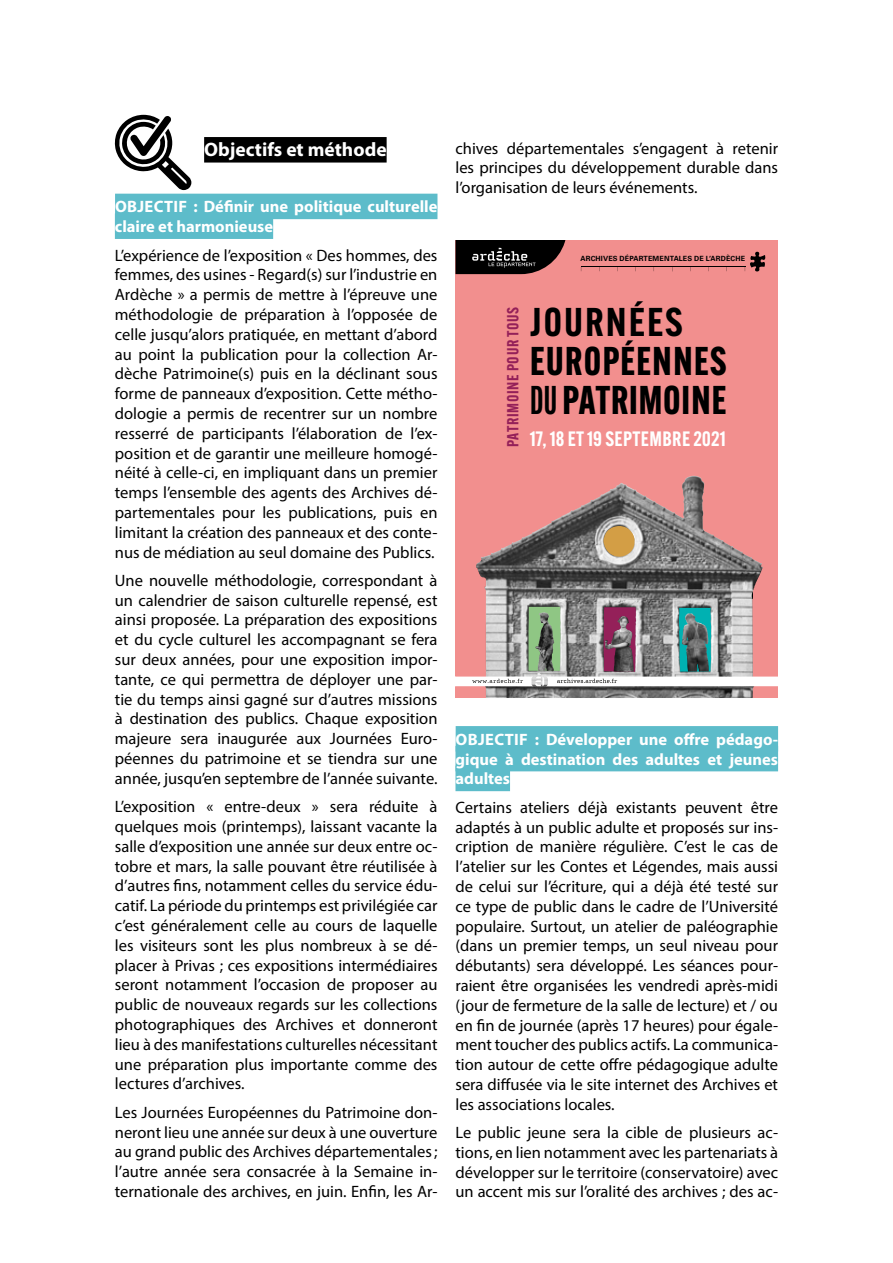
<style>
.page{position:relative;width:893px;height:1263px;background:#fff}
.page>*{position:absolute;margin:0;border:0;box-sizing:border-box;transform-origin:0 0}
.t1{font:700 39.3px/39.2px "Alternate Gothic Cond ATF";letter-spacing:.03em;color:#000}
.t2{font:600 39.3px "Alternate Gothic ATF";letter-spacing:.045em;color:#000}
.t3{font:600 20.4px "Alternate Gothic ATF";letter-spacing:.02em;color:#fff}
.t4{font:700 19.5px "Myriad Pro";color:#fff}
.t5{font:16.5px/19.8px "Myriad Pro";color:#000;text-align:justify}
.t6{font:700 16.5px/19.8px "Myriad Pro";color:#fff}
.t7{font:600 15.75px "Alternate Gothic ATF";letter-spacing:.04em;color:#942059}
.t8{font:700 7.2px "Univers CE";letter-spacing:.015em;color:#000}
.s1{font-family:"Alternate Gothic Comp ATF";font-weight:600}
</style>
<div class="page">
<svg style="left:114px;top:115px;width:77px;height:75px"></svg>
<div style="left:204px;top:137px;width:183px;height:26px;background:#000"></div>
<div style="left:115px;top:194px;width:322px;height:25px;background:#5dbcca"></div>
<div style="left:115px;top:213px;width:158px;height:26px;background:#5dbcca"></div>
<div style="left:456px;top:726px;width:322px;height:25px;background:#5dbcca"></div>
<div style="left:455px;top:746px;width:323px;height:25px;background:#5dbcca"></div>
<div style="left:455px;top:766px;width:55px;height:25px;background:#5dbcca"></div>
<div style="left:455px;top:240px;width:323px;height:458px;background:#f28f8e"></div>
<img style="left:476px;top:476px;width:287px;height:222px">
<svg style="left:603px;top:524px;width:33px;height:35px"></svg>
<hr style="left:581px;top:267px;width:164px;height:1px;background:#000">
<svg style="left:745px;top:252px;width:20px;height:20px"></svg>
<svg style="left:455px;top:240px;width:111px;height:34px;background:#2c2121"></svg>
<svg style="left:455px;top:607px;width:323px;height:79px"></svg>
<p class="t4" style="left:204px;top:136px;width:184px">Objectifs et méthode</p>
<p class="t6" style="left:115px;top:196px;width:324px">OBJECTIF : Définir une politique culturelle claire et harmonieuse</p>
<p class="t5" style="left:115px;top:245px;width:324px">L’expérience de l’exposition « Des hommes, des femmes, des usines - Regard(s) sur l’industrie en Ardèche » a permis de mettre à l’épreuve une méthodologie de préparation à l’opposée de celle jusqu’alors pratiquée, en mettant d’abord au point la publication pour la collection Ar&shy;dèche Patrimoine(s) puis en la déclinant sous forme de panneaux d’exposition. Cette métho&shy;dologie a permis de recentrer sur un nombre resserré de participants l’élaboration de l’ex&shy;position et de garantir une meilleure homogé&shy;néité à celle-ci, en impliquant dans un premier temps l’ensemble des agents des Archives dé&shy;partementales pour les publications, puis en limitant la création des panneaux et des conte&shy;nus de médiation au seul domaine des Publics.</p>
<p class="t5" style="left:115px;top:570px;width:324px">Une nouvelle méthodologie, correspondant à un calendrier de saison culturelle repensé, est ainsi proposée. La préparation des expositions et du cycle culturel les accompagnant se fera sur deux années, pour une exposition impor&shy;tante, ce qui permettra de déployer une par&shy;tie du temps ainsi gagné sur d’autres missions à destination des publics. Chaque exposition majeure sera inaugurée aux Journées Euro&shy;péennes du patrimoine et se tiendra sur une année, jusqu’en septembre de l’année suivante.</p>
<p class="t5" style="left:115px;top:796px;width:324px">L’exposition « entre-deux » sera réduite à quelques mois (printemps), laissant vacante la salle d’exposition une année sur deux entre oc&shy;tobre et mars, la salle pouvant être réutilisée à d’autres fins, notamment celles du service édu&shy;catif. La période du printemps est privilégiée car c’est généralement celle au cours de laquelle les visiteurs sont les plus nombreux à se dé&shy;placer à Privas ; ces expositions intermédiaires seront notamment l’occasion de proposer au public de nouveaux regards sur les collections photographiques des Archives et donneront lieu à des manifestations culturelles nécessitant une préparation plus importante comme des lectures d’archives.</p>
<p class="t5" style="left:115px;top:1102px;width:324px">Les Journées Européennes du Patrimoine don&shy;neront lieu une année sur deux à une ouverture au grand public des Archives départementales; l’autre année sera consacrée à la Semaine in&shy;ternationale des archives, en juin. Enfin, les Ar-</p>
<p class="t5" style="left:455px;top:138px;width:324px">chives départementales s’engagent à retenir les principes du développement durable dans l’organisation de leurs événements.</p>
<p class="t8" style="left:581px;top:254px;width:166px">ARCHIVES DÉPARTEMENTALES DE L’ARDÈCHE</p>
<p class="t7" style="left:503px;top:447px;width:141px;rotate:-90deg">PATRIMOINE POUR TOUS</p>
<h1 class="t2" style="left:530px;top:297px;width:154px">JOURNÉES</h1>
<h1 class="t1" style="left:530px;top:341px;width:198px">EUROPÉENNES<br><span class="s1">DU</span> PATRIMOINE</h1>
<p class="t3" style="left:530px;top:426px;width:198px">17, 18 ET 19 SEPTEMBRE 2021</p>
<p class="t6" style="left:455px;top:729px;width:324px;text-align:justify">OBJECTIF : Développer une offre pédago&shy;gique à destination des adultes et jeunes adultes</p>
<p class="t5" style="left:455px;top:797px;width:324px">Certains ateliers déjà existants peuvent être adaptés à un public adulte et proposés sur ins&shy;cription de manière régulière. C’est le cas de l’atelier sur les Contes et Légendes, mais aussi de celui sur l’écriture, qui a déjà été testé sur ce type de public dans le cadre de l’Université populaire. Surtout, un atelier de paléographie (dans un premier temps, un seul niveau pour débutants) sera développé. Les séances pour&shy;raient être organisées les vendredi après-midi (jour de fermeture de la salle de lecture) et / ou en fin de journée (après 17 heures) pour égale&shy;ment toucher des publics actifs. La communica&shy;tion autour de cette offre pédagogique adulte sera diffusée via le site internet des Archives et les associations locales.</p>
<p class="t5" style="left:455px;top:1122px;width:324px">Le public jeune sera la cible de plusieurs ac&shy;tions, en lien notamment avec les partenariats à développer sur le territoire (conservatoire) avec un accent mis sur l’oralité des archives ; des ac-</p>
</div>
